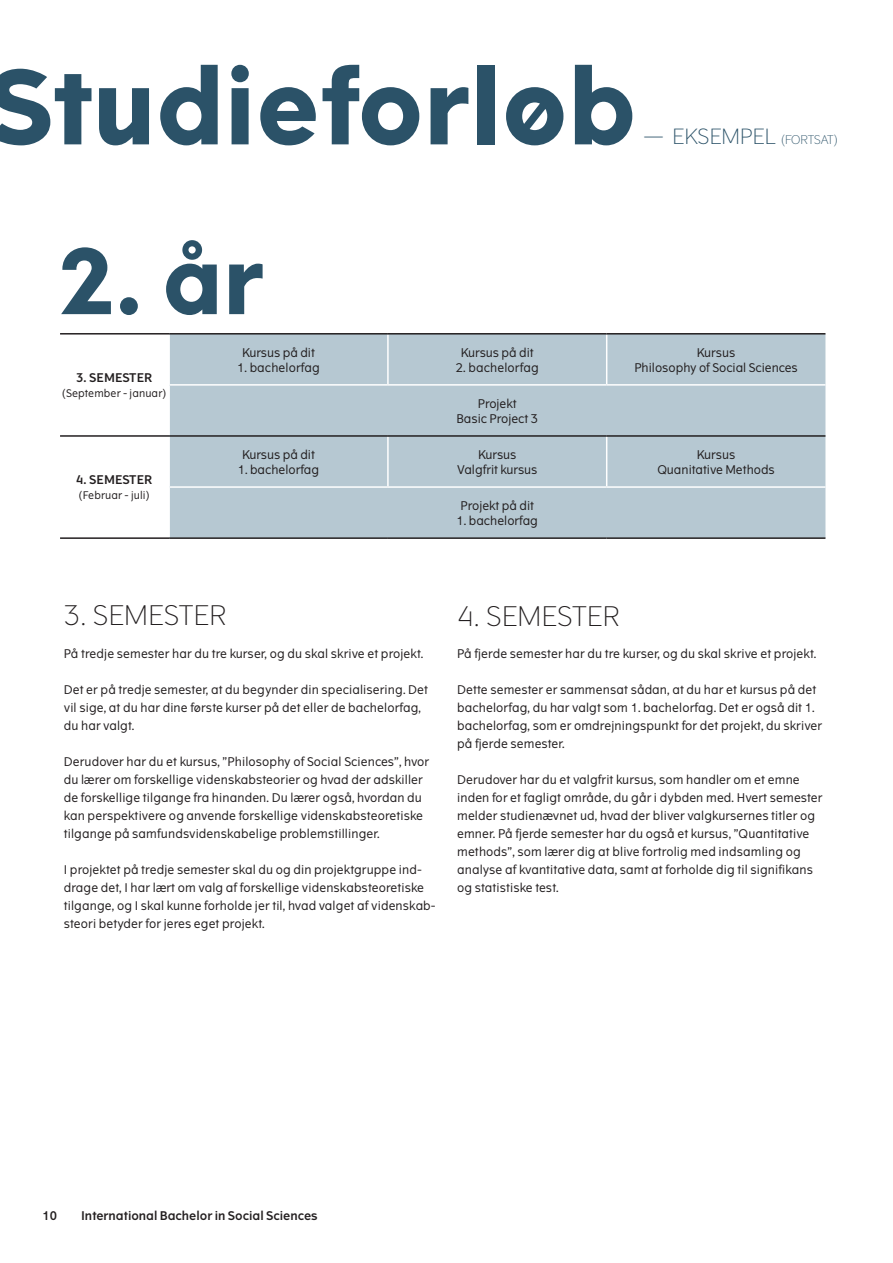
<style>
.page{position:relative;width:893px;height:1263px;background:#fff}
.page>*{position:absolute;margin:0;border:0;box-sizing:border-box;transform-origin:0 0}
.Heading_1_-_Bold_18{font:700 102px "The Wave";color:#2b5268}
.SKEMA_overskrift{font:700 90px "The Wave";color:#2b5268}
.Brødtekst{font:300 27px "The Wave";letter-spacing:.01em;color:#231f20}
.Heading_1_-_Bold_18-2{font:300 21px "The Wave";color:#2b5268}
.Brødtekst-2{font:12px/18px "The Wave";letter-spacing:.01em;color:#231f20}
.SKEMA_brødtekst{font:12px "The Wave";color:#231f20}
.SKEMA_semester{font:12px "The Wave D Bd";color:#231f20}
.SKEMA_semester-2{font:10.5px "The Wave";letter-spacing:.01em;color:#231f20}
.s1{font-size:12px}
</style>
<div class="page">
<div style="left:170px;top:335px;width:655px;height:202px;background:#b6c8d2"></div>
<hr style="left:387px;top:335px;width:2px;height:49px;background:#fff">
<hr style="left:606px;top:335px;width:1px;height:49px;background:#fff">
<hr style="left:168px;top:384px;width:220px;height:2px;background:#fff">
<hr style="left:388px;top:384px;width:219px;height:2px;background:#fff">
<hr style="left:607px;top:384px;width:218px;height:2px;background:#fff">
<hr style="left:387px;top:437px;width:2px;height:49px;background:#fff">
<hr style="left:606px;top:437px;width:1px;height:49px;background:#fff">
<hr style="left:168px;top:486px;width:220px;height:2px;background:#fff">
<hr style="left:388px;top:486px;width:219px;height:2px;background:#fff">
<hr style="left:607px;top:486px;width:218px;height:2px;background:#fff">
<hr style="left:169px;top:435px;width:219px;height:2px;background:#231f20">
<hr style="left:388px;top:435px;width:219px;height:2px;background:#231f20">
<hr style="left:607px;top:435px;width:218px;height:2px;background:#231f20">
<hr style="left:60px;top:435px;width:109px;height:2px;background:#231f20">
<hr style="left:60px;top:333px;width:109px;height:2px;background:#231f20">
<hr style="left:169px;top:333px;width:219px;height:2px;background:#231f20">
<hr style="left:388px;top:333px;width:219px;height:2px;background:#231f20">
<hr style="left:607px;top:333px;width:218px;height:2px;background:#231f20">
<hr style="left:60px;top:537px;width:109px;height:2px;background:#231f20">
<hr style="left:169px;top:537px;width:219px;height:2px;background:#231f20">
<hr style="left:388px;top:537px;width:219px;height:2px;background:#231f20">
<hr style="left:607px;top:537px;width:218px;height:2px;background:#231f20">
<p class="Heading_1_-_Bold_18" style="left:-13px;top:42px;width:651px">Studieforløb</p>
<p class="Heading_1_-_Bold_18-2" style="left:643px;top:124px;width:197px">— EKSEMPEL <span class="s1">(FORTSAT)</span></p>
<p class="SKEMA_overskrift" style="left:60px;top:224px;width:206px">2. år</p>
<p class="SKEMA_semester" style="left:76px;top:370px;width:78px">3. SEMESTER</p>
<p class="SKEMA_semester-2" style="left:62px;top:387px;width:107px">(September - januar)</p>
<p class="SKEMA_semester" style="left:76px;top:472px;width:78px">4. SEMESTER</p>
<p class="SKEMA_semester-2" style="left:78px;top:489px;width:73px">(Februar - juli)</p>
<p class="SKEMA_brødtekst" style="left:242px;top:345px;width:74px">Kursus på dit</p>
<p class="SKEMA_brødtekst" style="left:237px;top:360px;width:84px">1. bachelorfag</p>
<p class="SKEMA_brødtekst" style="left:242px;top:447px;width:74px">Kursus på dit</p>
<p class="SKEMA_brødtekst" style="left:238px;top:462px;width:83px">1. bachelorfag</p>
<p class="SKEMA_brødtekst" style="left:461px;top:345px;width:74px">Kursus på dit</p>
<p class="SKEMA_brødtekst" style="left:456px;top:360px;width:84px">2. bachelorfag</p>
<p class="SKEMA_brødtekst" style="left:478px;top:396px;width:40px">Projekt</p>
<p class="SKEMA_brødtekst" style="left:457px;top:411px;width:83px">Basic Project 3</p>
<p class="SKEMA_brødtekst" style="left:478px;top:447px;width:40px">Kursus</p>
<p class="SKEMA_brødtekst" style="left:457px;top:462px;width:82px">Valgfrit kursus</p>
<p class="SKEMA_brødtekst" style="left:461px;top:498px;width:75px">Projekt på dit</p>
<p class="SKEMA_brødtekst" style="left:457px;top:513px;width:83px">1. bachelorfag</p>
<p class="SKEMA_brødtekst" style="left:697px;top:345px;width:40px">Kursus</p>
<p class="SKEMA_brødtekst" style="left:634px;top:360px;width:165px">Philosophy of Social Sciences</p>
<p class="SKEMA_brødtekst" style="left:697px;top:447px;width:40px">Kursus</p>
<p class="SKEMA_brødtekst" style="left:657px;top:462px;width:119px">Quanitative Methods</p>
<p class="Brødtekst" style="left:64px;top:598px;width:164px">3. SEMESTER</p>
<p class="Brødtekst-2" style="left:64px;top:644px;width:361px">På tredje semester har du tre kurser, og du skal skrive et projekt.</p>
<p class="Brødtekst-2" style="left:64px;top:680px;width:366px">Det er på tredje semester, at du begynder din specialisering. Det vil sige, at du har dine første kurser på det eller de bachelorfag, du har valgt.</p>
<p class="Brødtekst-2" style="left:64px;top:752px;width:367px">Derudover har du et kursus, ”Philosophy of Social Sciences”, hvor du lærer om forskellige videnskabsteorier og hvad der adskiller de forskellige tilgange fra hinanden. Du lærer også, hvordan du kan perspektivere og anvende forskellige videnskabsteoretiske tilgange på samfundsvidenskabelige problemstillinger.</p>
<p class="Brødtekst-2" style="left:64px;top:860px;width:373px">I projektet på tredje semester skal du og din projektgruppe ind&shy;drage det, I har lært om valg af forskellige videnskabsteoretiske tilgange, og I skal kunne forholde jer til, hvad valget af videnskab&shy;steori betyder for jeres eget projekt.</p>
<p class="Brødtekst" style="left:457px;top:599px;width:164px">4. SEMESTER</p>
<p class="Brødtekst-2" style="left:457px;top:644px;width:361px">På fjerde semester har du tre kurser, og du skal skrive et projekt.</p>
<p class="Brødtekst-2" style="left:457px;top:680px;width:366px">Dette semester er sammensat sådan, at du har et kursus på det bachelorfag, du har valgt som 1. bachelorfag. Det er også dit 1. bachelorfag, som er omdrejningspunkt for det projekt, du skriver på fjerde semester.</p>
<p class="Brødtekst-2" style="left:457px;top:770px;width:367px">Derudover har du et valgfrit kursus, som handler om et emne inden for et fagligt område, du går i dybden med. Hvert semester melder studienævnet ud, hvad der bliver valgkursernes titler og emner. På fjerde semester har du også et kursus, ”Quantitative methods”, som lærer dig at blive fortrolig med indsamling og analyse af kvantitative data, samt at forholde dig til signifikans og statistiske test.</p>
<p class="SKEMA_semester" style="left:43px;top:1208px;width:16px">10</p>
<p class="SKEMA_semester" style="left:81px;top:1208px;width:238px">International Bachelor in Social Sciences</p>
</div>
